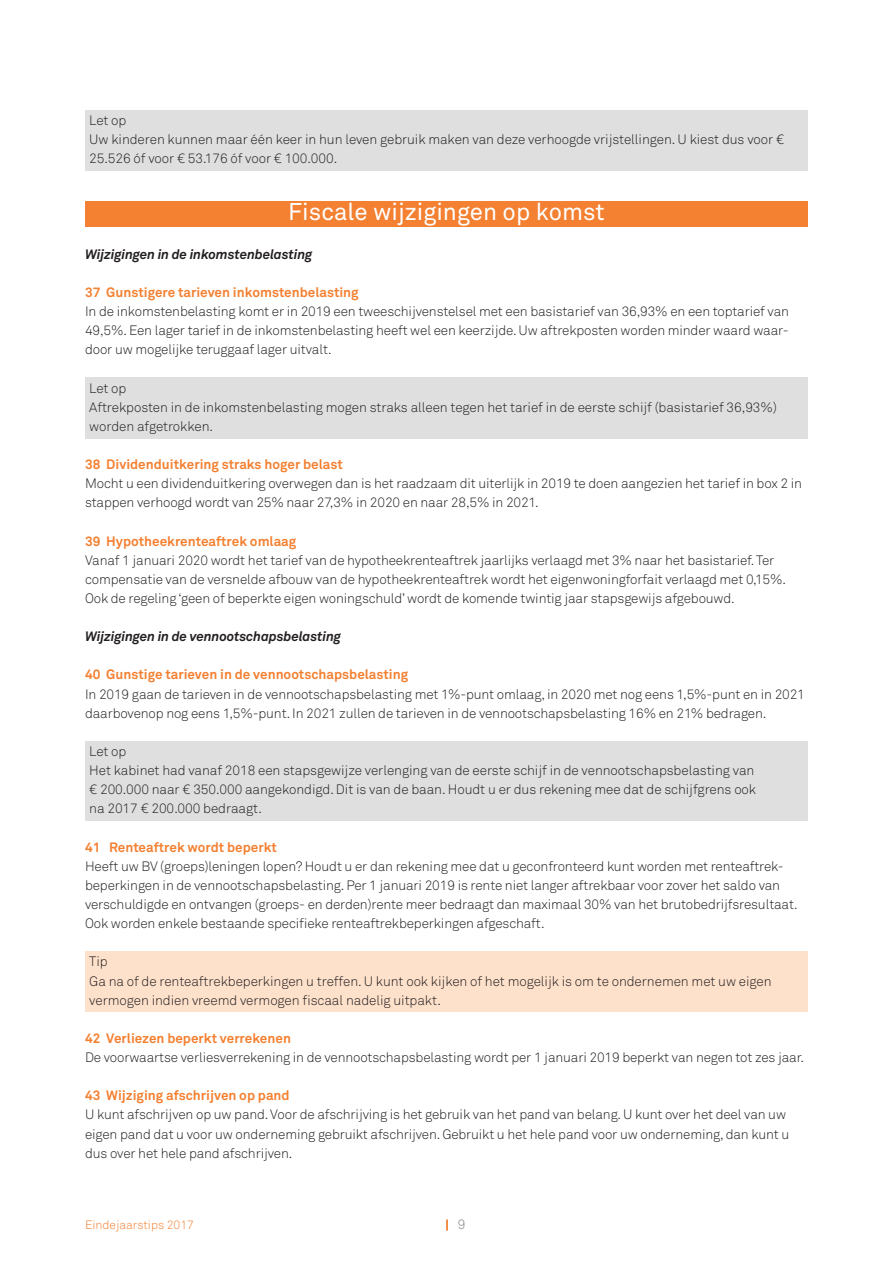
<style>
.page{position:relative;width:893px;height:1263px;background:#fff}
.page>*{position:absolute;margin:0;border:0;box-sizing:border-box;transform-origin:0 0}
.Kop_16_pnt_PMS158_DI{font:24px "Akkurat";color:#fff}
.Bodytekst{font:300 13.5px/19.2px "Akkurat";letter-spacing:-.01em;color:#231f20}
.Bodytekst_Alinea-arc{font:300 13.5px/19.2px "Akkurat";letter-spacing:-.005em;color:#231f20}
.t1{font:700 13.5px "Akkurat";color:#f48031}
.Bodytekst-2{font:italic 700 13.5px "Akkurat";letter-spacing:-.01em;color:#231f20}
.t2{font:300 13.5px "Akkurat";color:#838487}
.t3{font:300 12px "Akkurat";color:#f48031}
</style>
<div class="page">
<div style="left:85px;top:110px;width:723px;height:22px;background:#dfdfdf"></div>
<div style="left:85px;top:129px;width:723px;height:41px;background:#dfdfdf"></div>
<div style="left:85px;top:201px;width:723px;height:26px;background:#f48031"></div>
<div style="left:85px;top:378px;width:723px;height:22px;background:#dfdfdf"></div>
<div style="left:85px;top:397px;width:723px;height:41px;background:#dfdfdf"></div>
<div style="left:85px;top:741px;width:723px;height:22px;background:#dfdfdf"></div>
<div style="left:85px;top:760px;width:723px;height:61px;background:#dfdfdf"></div>
<div style="left:85px;top:952px;width:723px;height:22px;background:#fee1cb"></div>
<div style="left:85px;top:971px;width:723px;height:41px;background:#fee1cb"></div>
<p class="Bodytekst_Alinea-arc" style="left:89px;top:111px;width:39px">Let op</p>
<p class="Bodytekst_Alinea-arc" style="left:89px;top:130px;width:696px">Uw kinderen kunnen maar één keer in hun leven gebruik maken van deze verhoogde vrijstellingen. U kiest dus voor €<br>25.526 óf voor € 53.176 óf voor € 100.000.</p>
<p class="Kop_16_pnt_PMS158_DI" style="left:288px;top:198px;width:318px">Fiscale wijzigingen op komst</p>
<p class="Bodytekst-2" style="left:85px;top:245px;width:229px">Wijzigingen in de inkomstenbelasting</p>
<p class="t1" style="left:85px;top:284px;width:275px">37 Gunstigere tarieven inkomstenbelasting</p>
<p class="Bodytekst" style="left:85px;top:302px;width:705px;text-align:justify">In de inkomstenbelasting komt er in 2019 een tweeschijvenstelsel met een basistarief van 36,93% en een toptarief van 49,5%. Een lager tarief in de inkomstenbelasting heeft wel een keerzijde. Uw aftrekposten worden minder waard waar&shy;door uw mogelijke teruggaaf lager uitvalt.</p>
<p class="Bodytekst_Alinea-arc" style="left:89px;top:378px;width:39px">Let op</p>
<p class="Bodytekst_Alinea-arc" style="left:89px;top:398px;width:689px">Aftrekposten in de inkomstenbelasting mogen straks alleen tegen het tarief in de eerste schijf (basistarief 36,93%) worden afgetrokken.</p>
<p class="t1" style="left:85px;top:456px;width:259px">38 Dividenduitkering straks hoger belast</p>
<p class="Bodytekst" style="left:85px;top:474px;width:718px">Mocht u een dividenduitkering overwegen dan is het raadzaam dit uiterlijk in 2019 te doen aangezien het tarief in box 2 in stappen verhoogd wordt van 25% naar 27,3% in 2020 en naar 28,5% in 2021.</p>
<p class="t1" style="left:85px;top:532px;width:213px">39 Hypotheekrenteaftrek omlaag</p>
<p class="Bodytekst" style="left:85px;top:551px;width:702px">Vanaf 1 januari 2020 wordt het tarief van de hypotheekrenteaftrek jaarlijks verlaagd met 3% naar het basistarief. Ter compensatie van de versnelde afbouw van de hypotheekrenteaftrek wordt het eigenwoningforfait verlaagd met 0,15%.<br>Ook de regeling ‘geen of beperkte eigen woningschuld’ wordt de komende twintig jaar stapsgewijs afgebouwd.</p>
<p class="Bodytekst-2" style="left:85px;top:628px;width:258px">Wijzigingen in de vennootschapsbelasting</p>
<p class="t1" style="left:85px;top:666px;width:325px">40 Gunstige tarieven in de vennootschapsbelasting</p>
<p class="Bodytekst" style="left:85px;top:684px;width:721px">In 2019 gaan de tarieven in de vennootschapsbelasting met 1%-punt omlaag, in 2020 met nog eens 1,5%-punt en in 2021 daarbovenop nog eens 1,5%-punt. In 2021 zullen de tarieven in de vennootschapsbelasting 16% en 21% bedragen.</p>
<p class="Bodytekst_Alinea-arc" style="left:89px;top:742px;width:39px">Let op</p>
<p class="Bodytekst_Alinea-arc" style="left:89px;top:761px;width:668px">Het kabinet had vanaf 2018 een stapsgewijze verlenging van de eerste schijf in de vennootschapsbelasting van € 200.000 naar € 350.000 aangekondigd. Dit is van de baan. Houdt u er dus rekening mee dat de schijfgrens ook na 2017 € 200.000 bedraagt.</p>
<p class="t1" style="left:85px;top:838px;width:193px">41 Renteaftrek wordt beperkt</p>
<p class="Bodytekst" style="left:85px;top:857px;width:714px">Heeft uw BV (groeps)leningen lopen? Houdt u er dan rekening mee dat u geconfronteerd kunt worden met renteaftrek&shy;beperkingen in de vennootschapsbelasting. Per 1 januari 2019 is rente niet langer aftrekbaar voor zover het saldo van verschuldigde en ontvangen (groeps- en derden)rente meer bedraagt dan maximaal 30% van het brutobedrijfsresultaat.<br>Ook worden enkele bestaande specifieke renteaftrekbeperkingen afgeschaft.</p>
<p class="Bodytekst_Alinea-arc" style="left:89px;top:952px;width:20px">Tip</p>
<p class="Bodytekst_Alinea-arc" style="left:89px;top:971px;width:684px">Ga na of de renteaftrekbeperkingen u treffen. U kunt ook kijken of het mogelijk is om te ondernemen met uw eigen vermogen indien vreemd vermogen fiscaal nadelig uitpakt.</p>
<p class="t1" style="left:85px;top:1029px;width:207px">42 Verliezen beperkt verrekenen</p>
<p class="Bodytekst" style="left:85px;top:1048px;width:720px">De voorwaartse verliesverrekening in de vennootschapsbelasting wordt per 1 januari 2019 beperkt van negen tot zes jaar.</p>
<p class="t1" style="left:85px;top:1087px;width:206px">43 Wijziging afschrijven op pand</p>
<p class="Bodytekst" style="left:85px;top:1105px;width:706px">U kunt afschrijven op uw pand. Voor de afschrijving is het gebruik van het pand van belang. U kunt over het deel van uw eigen pand dat u voor uw onderneming gebruikt afschrijven. Gebruikt u het hele pand voor uw onderneming, dan kunt u dus over het hele pand afschrijven.</p>
<p class="t3" style="left:85px;top:1217px;width:110px">Eindejaarstips 2017</p>
<p class="t2" style="left:458px;top:1216px;width:9px">9</p>
</div>
